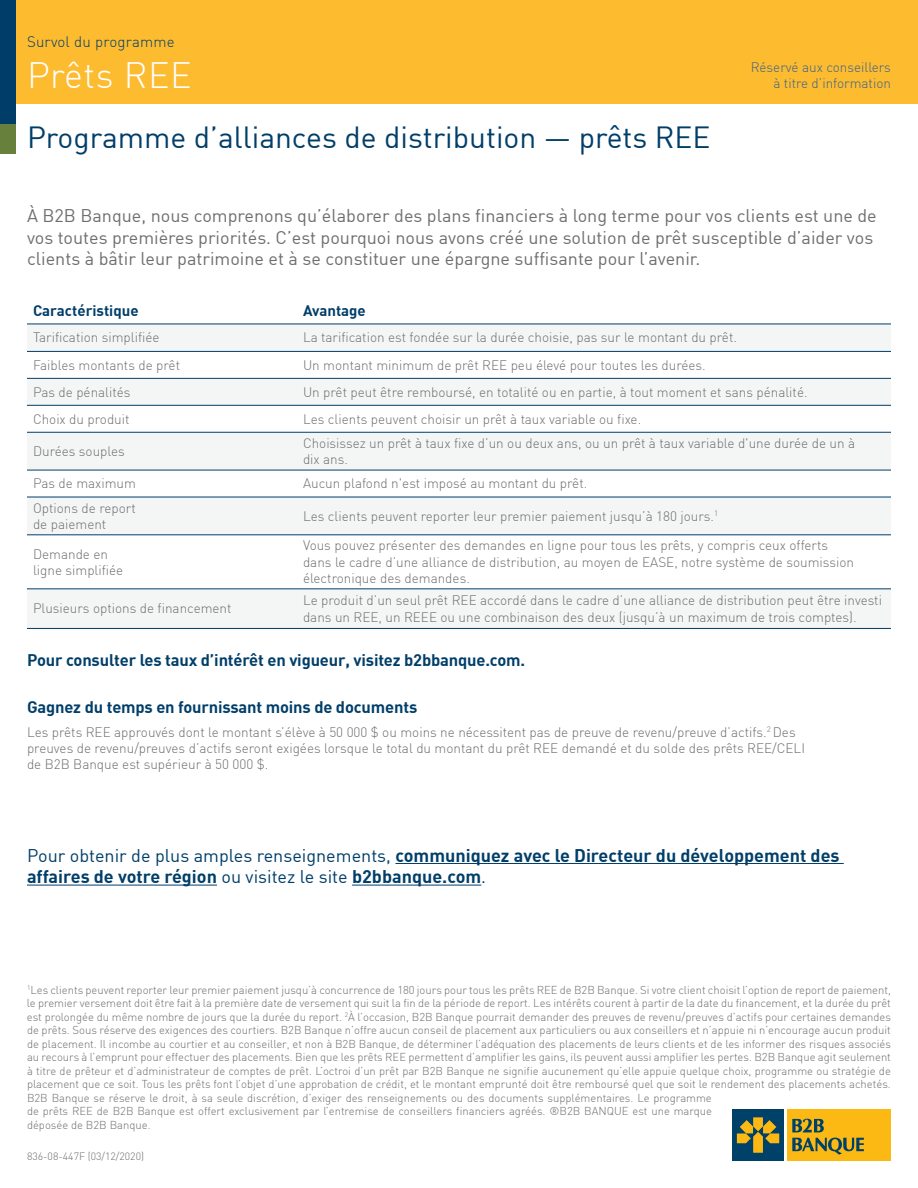
<style>
.page{position:relative;width:918px;height:1188px;background:#fff}
.page>*{position:absolute;margin:0;border:0;box-sizing:border-box;transform-origin:0 0}
.t1{font:300 36px "DIN";letter-spacing:.015em;color:#fff}
.t2{font:30px "DIN";color:#003e69}
.t3{font:18px/21.6px "DIN";color:#6d6e71}
.t4{font:700 18px/21.6px "DIN";color:#003e69}
.t5{font:700 16.5px "DIN";letter-spacing:-.01em;color:#003e69}
.t6{font:700 15px "DIN";color:#003e69}
.t7{font:300 15px "DIN";letter-spacing:.015em;color:#003e69}
.t8{font:300 13.5px/16.2px "DIN";color:#6d6e71}
.t9{font:300 13.5px/16.2px "DIN";color:#3a648a;text-align:right}
.t10{font:300 11.25px/13.5px "DIN";color:#6d6e71}
.t11{font:300 10.5px "DIN";color:#6d6e71}
.s1{font-weight:400}
</style>
<div class="page">
<div style="left:0;top:0;width:16px;height:153px;background:#67803b"></div>
<div style="left:0;top:0;width:918px;height:104px;background:#fdbb30"></div>
<div style="left:0;top:0;width:15px;height:123px;background:#003e69"></div>
<div style="left:732px;top:1109px;width:52px;height:52px;background:#004169"></div>
<svg style="left:737px;top:1117px;width:42px;height:36px"></svg>
<div style="left:787px;top:1109px;width:104px;height:52px;background:#fdb913"></div>
<svg style="left:792px;top:1119px;width:32px;height:13px"></svg>
<svg style="left:792px;top:1138px;width:72px;height:17px"></svg>
<svg style="left:27px;top:325px;width:864px;height:303px;fill:#f4f5f5"></svg>
<hr style="left:27px;top:324px;width:270px;height:1px;background:#003e69">
<hr style="left:297px;top:324px;width:594px;height:1px;background:#003e69">
<hr style="left:27px;top:351px;width:270px;height:1px;background:#003e69">
<hr style="left:297px;top:351px;width:594px;height:1px;background:#003e69">
<hr style="left:27px;top:378px;width:270px;height:1px;background:#003e69">
<hr style="left:297px;top:378px;width:594px;height:1px;background:#003e69">
<hr style="left:27px;top:405px;width:270px;height:1px;background:#003e69">
<hr style="left:297px;top:405px;width:594px;height:1px;background:#003e69">
<hr style="left:27px;top:432px;width:270px;height:1px;background:#003e69">
<hr style="left:297px;top:432px;width:594px;height:1px;background:#003e69">
<hr style="left:27px;top:470px;width:270px;height:1px;background:#003e69">
<hr style="left:297px;top:470px;width:594px;height:1px;background:#003e69">
<hr style="left:27px;top:497px;width:270px;height:1px;background:#003e69">
<hr style="left:297px;top:497px;width:594px;height:1px;background:#003e69">
<hr style="left:27px;top:535px;width:270px;height:1px;background:#003e69">
<hr style="left:27px;top:589px;width:270px;height:1px;background:#003e69">
<hr style="left:27px;top:628px;width:270px;height:1px;background:#003e69">
<hr style="left:297px;top:535px;width:594px;height:1px;background:#003e69">
<hr style="left:297px;top:589px;width:594px;height:1px;background:#003e69">
<hr style="left:297px;top:628px;width:594px;height:1px;background:#003e69">
<hr style="left:395px;top:863px;width:449px;height:1px;background:#003e69">
<hr style="left:27px;top:885px;width:190px;height:1px;background:#003e69">
<hr style="left:352px;top:885px;width:129px;height:1px;background:#003e69">
<h3 class="t7" style="left:27px;top:33px;width:149px">Survol du programme</h3>
<h1 class="t1" style="left:27px;top:53px;width:166px">Prêts REE</h1>
<h2 class="t2" style="left:27px;top:118px;width:685px">Programme d’alliances de distribution — prêts REE</h2>
<p class="t9" style="left:751px;top:59px;width:142px">Réservé aux conseillers à titre d’information</p>
<p class="t3" style="left:27px;top:204px;width:851px">À B2B Banque, nous comprenons qu’élaborer des plans financiers à long terme pour vos clients est une de vos toutes premières priorités. C’est pourquoi nous avons créé une solution de prêt susceptible d’aider vos clients à bâtir leur patrimoine et à se constituer une épargne suffisante pour l’avenir.</p>
<h3 class="t6" style="left:33px;top:301px;width:107px">Caractéristique</h3>
<h3 class="t6" style="left:303px;top:301px;width:64px">Avantage</h3>
<p class="t8" style="left:33px;top:329px;width:128px">Tarification simplifiée</p>
<p class="t8" style="left:303px;top:329px;width:435px">La tarification est fondée sur la durée choisie, pas sur le montant du prêt.</p>
<p class="t8" style="left:33px;top:357px;width:149px">Faibles montants de prêt</p>
<p class="t8" style="left:303px;top:357px;width:404px">Un montant minimum de prêt REE peu élevé pour toutes les durées.</p>
<p class="t8" style="left:33px;top:384px;width:99px">Pas de pénalités</p>
<p class="t8" style="left:303px;top:384px;width:506px">Un prêt peut être remboursé, en totalité ou en partie, à tout moment et sans pénalité.</p>
<p class="t8" style="left:33px;top:411px;width:98px">Choix du produit</p>
<p class="t8" style="left:303px;top:411px;width:340px">Les clients peuvent choisir un prêt à taux variable ou fixe.</p>
<p class="t8" style="left:33px;top:443px;width:93px">Durées souples</p>
<p class="t8" style="left:303px;top:435px;width:554px">Choisissez un prêt à taux fixe d’un ou deux ans, ou un prêt à taux variable d'une durée de un à dix ans.</p>
<p class="t8" style="left:33px;top:475px;width:105px">Pas de maximum</p>
<p class="t8" style="left:303px;top:475px;width:286px">Aucun plafond n'est imposé au montant du prêt.</p>
<p class="t8" style="left:33px;top:500px;width:104px">Options de report de paiement</p>
<p class="t8" style="left:303px;top:508px;width:417px">Les clients peuvent reporter leur premier paiement jusqu’à 180 jours.<sup>1</sup></p>
<p class="t8" style="left:33px;top:545px;width:92px">Demande en ligne simplifiée</p>
<p class="t8" style="left:303px;top:537px;width:552px">Vous pouvez présenter des demandes en ligne pour tous les prêts, y compris ceux offerts dans le cadre d’une alliance de distribution, au moyen de EASE, notre système de soumission électronique des demandes.</p>
<p class="t8" style="left:33px;top:600px;width:200px">Plusieurs options de financement</p>
<p class="t8" style="left:303px;top:592px;width:581px">Le produit d’un seul prêt REE accordé dans le cadre d’une alliance de distribution peut être investi dans un REE, un REEE ou une combinaison des deux (jusqu’à un maximum de trois comptes).</p>
<h3 class="t5" style="left:27px;top:649px;width:500px">Pour consulter les taux d’intérêt en vigueur, visitez b2bbanque.com.</h3>
<h3 class="t5" style="left:27px;top:696px;width:392px">Gagnez du temps en fournissant moins de documents</h3>
<p class="t8" style="left:27px;top:724px;width:780px">Les prêts REE approuvés dont le montant s’élève à 50 000 $ ou moins ne nécessitent pas de preuve de revenu/preuve d’actifs.<sup>2</sup> Des preuves de revenu/preuves d’actifs seront exigées lorsque le total du montant du prêt REE demandé et du solde des prêts REE/CELI de B2B Banque est supérieur à 50 000 $.</p>
<h3 class="t4" style="left:27px;top:843px;width:814px"><span class="s1">Pour obtenir de plus amples renseignements,</span> communiquez avec le Directeur du développement des affaires de votre région <span class="s1">ou visitez le site</span> b2bbanque.com<span class="s1">.</span></h3>
<p class="t10" style="left:27px;top:983px;width:866px"><sup>1</sup>Les clients peuvent reporter leur premier paiement jusqu’à concurrence de 180 jours pour tous les prêts REE de B2B Banque. Si votre client choisit l’option de report de paiement, le premier versement doit être fait à la première date de versement qui suit la fin de la période de report. Les intérêts courent à partir de la date du financement, et la durée du prêt est prolongée du même nombre de jours que la durée du report. <sup>2</sup>À l’occasion, B2B Banque pourrait demander des preuves de revenu/preuves d’actifs pour certaines demandes de prêts. Sous réserve des exigences des courtiers. B2B Banque n’offre aucun conseil de placement aux particuliers ou aux conseillers et n’appuie ni n’encourage aucun produit de placement. Il incombe au courtier et au conseiller, et non à B2B Banque, de déterminer l’adéquation des placements de leurs clients et de les informer des risques associés au recours à l’emprunt pour effectuer des placements. Bien que les prêts REE permettent d’amplifier les gains, ils peuvent aussi amplifier les pertes. B2B Banque agit seulement à titre de prêteur et d’administrateur de comptes de prêt. L’octroi d’un prêt par B2B Banque ne signifie aucunement qu’elle appuie quelque choix, programme ou stratégie de placement que ce soit. Tous les prêts font l’objet d’une approbation de crédit, et le montant emprunté doit être remboursé quel que soit le rendement des placements achetés.<br>B2B Banque se réserve le droit, à sa seule discrétion, d’exiger des renseignements ou des documents supplémentaires. Le programme<br>de prêts REE de B2B Banque est offert exclusivement par l’entremise de conseillers financiers agréés. ®B2B BANQUE est une marque<br>déposée de B2B Banque.</p>
<p class="t11" style="left:27px;top:1150px;width:119px">836-08-447F (03/12/2020)</p>
</div>
